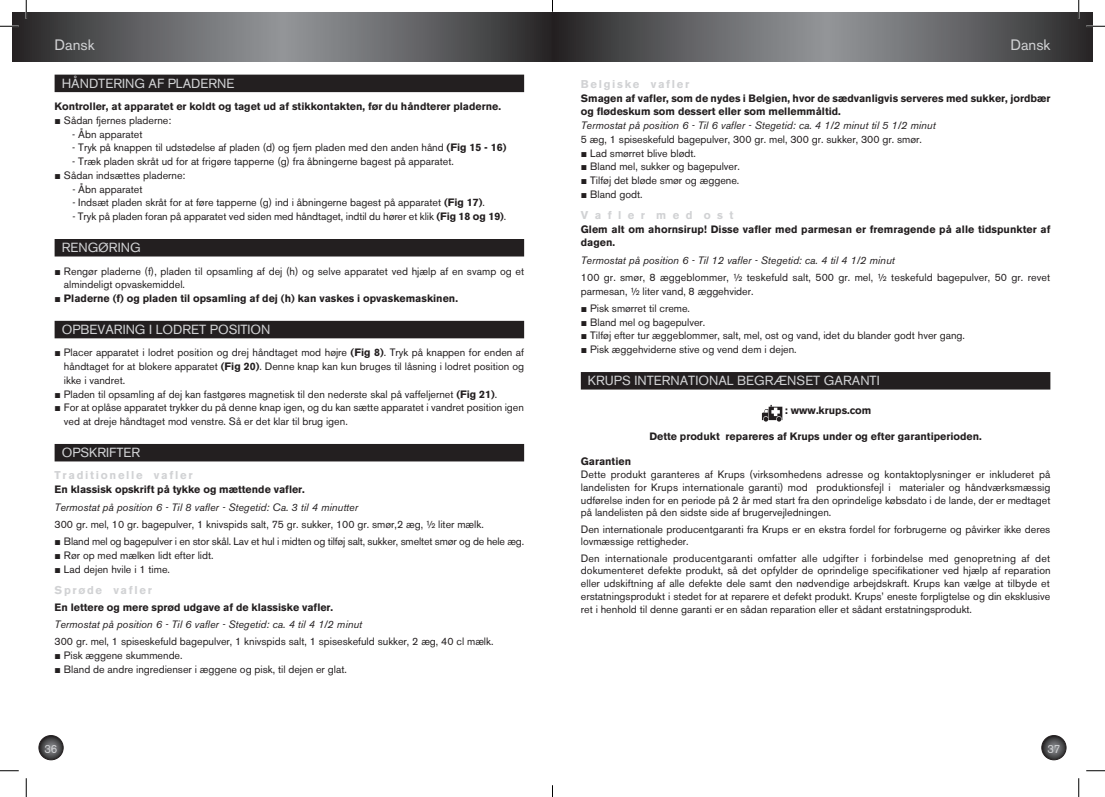
<style>
.page{position:relative;width:1105px;height:797px;background:#fff}
.page>*{position:absolute;margin:0;border:0;box-sizing:border-box;transform-origin:0 0}
.t1{font:15px "Akzidenz Grotesk BE";color:#d1d2d4}
.t2{font:13.12px "Akzidenz Grotesk BE";color:#d1d2d4}
.t3{font:11.88px "Akzidenz Grotesk BE";color:#d1d2d4;scale:.95 1}
.t4{font:700 11.25px "Akzidenz Grotesk BE";letter-spacing:.15em;color:#d1d2d4}
.t5{font:10.62px/12.8px "Akzidenz Grotesk BE";color:#231f20}
.t6{font:700 10.62px/13.8px "Akzidenz Grotesk BE";color:#231f20}
.t7{font:italic 10.62px "Akzidenz Grotesk BE";color:#231f20}
.s1{font-family:"Arial"}
.s2{font-weight:700}
.s3{font-family:"Arial";font-weight:400}
</style>
<div class="page">
<svg style="left:39px;top:735px;width:24px;height:24px"></svg>
<div style="left:39px;top:735px;width:24px;height:25px;border:1px solid #231f20;border-radius:50%"></div>
<svg style="left:1042px;top:735px;width:24px;height:24px"></svg>
<div style="left:1041px;top:735px;width:25px;height:25px;border:1px solid #231f20;border-radius:50%"></div>
<svg style="left:12px;top:12px;width:540px;height:50px;background:#606163"></svg>
<svg style="left:552px;top:12px;width:541px;height:50px;background:#606163"></svg>
<div style="left:55px;top:75px;width:469px;height:17px;background:#231f20"></div>
<div style="left:55px;top:239px;width:469px;height:17px;background:#231f20"></div>
<div style="left:55px;top:321px;width:469px;height:17px;background:#231f20"></div>
<div style="left:55px;top:444px;width:469px;height:17px;background:#231f20"></div>
<div style="left:581px;top:372px;width:469px;height:17px;background:#231f20"></div>
<svg style="left:761px;top:404px;width:22px;height:18px"></svg>
<svg style="left:762px;top:405px;width:20px;height:16px"></svg>
<svg style="left:0;top:25px;width:19px;height:2px"></svg>
<svg style="left:1086px;top:25px;width:19px;height:2px"></svg>
<svg style="left:0;top:770px;width:19px;height:1px"></svg>
<svg style="left:1086px;top:770px;width:19px;height:1px"></svg>
<svg style="left:25px;top:0;width:2px;height:19px"></svg>
<svg style="left:25px;top:778px;width:2px;height:19px"></svg>
<svg style="left:1078px;top:0;width:1px;height:19px"></svg>
<svg style="left:1078px;top:778px;width:1px;height:19px"></svg>
<svg style="left:552px;top:785px;width:1px;height:12px"></svg>
<h1 class="t1" style="left:55px;top:36px;width:41px">Dansk</h1>
<h1 class="t1" style="left:1010px;top:36px;width:41px">Dansk</h1>
<p class="t2" style="left:62px;top:76px;width:174px">HÅNDTERING AF PLADERNE</p>
<p class="t6" style="left:55px;top:100px;width:448px">Kontroller, at apparatet er koldt og taget ud af stikkontakten, før du håndterer pladerne.</p>
<p class="t5" style="left:55px;top:114px;width:118px"><span class="s1">■</span> Sådan fjernes pladerne:</p>
<p class="t5" style="left:72px;top:128px;width:72px">- Åbn apparatet</p>
<p class="t5" style="left:72px;top:141px;width:436px">- Tryk på knappen til udstødelse af pladen (d) og fjern pladen med den anden hånd <span class="s2">(Fig 15 - 16)</span></p>
<p class="t5" style="left:72px;top:155px;width:383px">- Træk pladen skråt ud for at frigøre tapperne (g) fra åbningerne bagest på apparatet.</p>
<p class="t5" style="left:55px;top:169px;width:132px"><span class="s1">■</span> Sådan indsættes pladerne:</p>
<p class="t5" style="left:72px;top:183px;width:72px">- Åbn apparatet</p>
<p class="t5" style="left:72px;top:196px;width:414px">- Indsæt pladen skråt for at føre tapperne (g) ind i åbningerne bagest på apparatet <span class="s2">(Fig 17)</span>.</p>
<p class="t5" style="left:72px;top:210px;width:436px">- Tryk på pladen foran på apparatet ved siden med håndtaget, indtil du hører et klik <span class="s2">(Fig 18 og 19)</span>.</p>
<p class="t2" style="left:62px;top:240px;width:80px">RENGØRING</p>
<p class="t5" style="left:64px;top:264px;width:462px;line-height:13.8px;text-indent:-9px"><span class="s1">■</span> Rengør pladerne (f), pladen til opsamling af dej (h) og selve apparatet ved hjælp af en svamp og et almindeligt opvaskemiddel.</p>
<p class="t6" style="left:55px;top:291px;width:405px"><span class="s3">■</span> Pladerne (f) og pladen til opsamling af dej (h) kan vaskes i opvaskemaskinen.</p>
<p class="t2" style="left:62px;top:322px;width:210px">OPBEVARING I LODRET POSITION</p>
<p class="t5" style="left:64px;top:346px;width:462px;line-height:13.8px;text-align:justify;text-indent:-9px"><span class="s1">■</span> Placer apparatet i lodret position og drej håndtaget mod højre <span class="s2">(Fig 8)</span>. Tryk på knappen for enden af håndtaget for at blokere apparatet <span class="s2">(Fig 20)</span>. Denne knap kan kun bruges til låsning i lodret position og ikke i vandret.</p>
<p class="t5" style="left:55px;top:387px;width:444px"><span class="s1">■</span> Pladen til opsamling af dej kan fastgøres magnetisk til den nederste skal på vaffeljernet <span class="s2">(Fig 21)</span>.</p>
<p class="t5" style="left:64px;top:401px;width:461px;line-height:13.8px;text-indent:-9px"><span class="s1">■</span> For at oplåse apparatet trykker du på denne knap igen, og du kan sætte apparatet i vandret position igen ved at dreje håndtaget mod venstre. Så er det klar til brug igen.</p>
<p class="t2" style="left:62px;top:445px;width:80px">OPSKRIFTER</p>
<p class="t4" style="left:55px;top:469px;width:140px">Traditionelle vafler</p>
<p class="t6" style="left:55px;top:483px;width:252px">En klassisk opskrift på tykke og mættende vafler.</p>
<p class="t7" style="left:55px;top:500px;width:305px">Termostat på position 6 - Til 8 vafler - Stegetid: Ca. 3 til 4 minutter</p>
<p class="t5" style="left:55px;top:518px;width:431px">300 gr. mel, 10 gr. bagepulver, 1 knivspids salt, 75 gr. sukker, 100 gr. smør,2 æg, ½ liter mælk.</p>
<p class="t5" style="left:55px;top:535px;width:471px"><span class="s1">■</span> Bland mel og bagepulver i en stor skål. Lav et hul i midten og tilføj salt, sukker, smeltet smør og de hele æg.</p>
<p class="t5" style="left:55px;top:549px;width:161px"><span class="s1">■</span> Rør op med mælken lidt efter lidt.</p>
<p class="t5" style="left:55px;top:562px;width:117px"><span class="s1">■</span> Lad dejen hvile i 1 time.</p>
<p class="t4" style="left:55px;top:583px;width:99px">Sprøde vafler</p>
<p class="t6" style="left:55px;top:600px;width:280px">En lettere og mere sprød udgave af de klassiske vafler.</p>
<p class="t7" style="left:55px;top:618px;width:309px">Termostat på position 6 - Til 6 vafler - Stegetid: ca. 4 til 4 1/2 minut</p>
<p class="t5" style="left:55px;top:635px;width:440px">300 gr. mel, 1 spiseskefuld bagepulver, 1 knivspids salt, 1 spiseskefuld sukker, 2 æg, 40 cl mælk.</p>
<p class="t5" style="left:55px;top:649px;width:129px"><span class="s1">■</span> Pisk æggene skummende.</p>
<p class="t5" style="left:55px;top:663px;width:294px"><span class="s1">■</span> Bland de andre ingredienser i æggene og pisk, til dejen er glat.</p>
<p class="t4" style="left:581px;top:77px;width:110px">Belgiske vafler</p>
<p class="t6" style="left:581px;top:91px;width:471px">Smagen af vafler, som de nydes i Belgien, hvor de sædvanligvis serveres med sukker, jordbær og flødeskum som dessert eller som mellemmåltid.</p>
<p class="t7" style="left:581px;top:119px;width:356px">Termostat på position 6 - Til 6 vafler - Stegetid: ca. 4 1/2 minut til 5 1/2 minut</p>
<p class="t5" style="left:581px;top:133px;width:343px">5 æg, 1 spiseskefuld bagepulver, 300 gr. mel, 300 gr. sukker, 300 gr. smør.</p>
<p class="t5" style="left:581px;top:147px;width:117px"><span class="s1">■</span> Lad smørret blive blødt.</p>
<p class="t5" style="left:581px;top:160px;width:160px"><span class="s1">■</span> Bland mel, sukker og bagepulver.</p>
<p class="t5" style="left:581px;top:174px;width:160px"><span class="s1">■</span> Tilføj det bløde smør og æggene.</p>
<p class="t5" style="left:581px;top:188px;width:63px"><span class="s1">■</span> Bland godt.</p>
<p class="t4" style="left:581px;top:208px;width:154px">V a f l e r m e d o s t</p>
<p class="t6" style="left:581px;top:222px;width:471px">Glem alt om ahornsirup! Disse vafler med parmesan er fremragende på alle tidspunkter af dagen.</p>
<p class="t7" style="left:581px;top:253px;width:315px">Termostat på position 6 - Til 12 vafler - Stegetid: ca. 4 til 4 1/2 minut</p>
<p class="t5" style="left:581px;top:270px;width:471px;line-height:13.8px">100 gr. smør, 8 æggeblommer, ½ teskefuld salt, 500 gr. mel, ½ teskefuld bagepulver, 50 gr. revet parmesan, ½ liter vand, 8 æggehvider.</p>
<p class="t5" style="left:581px;top:302px;width:111px"><span class="s1">■</span> Pisk smørret til creme.</p>
<p class="t5" style="left:581px;top:316px;width:126px"><span class="s1">■</span> Bland mel og bagepulver.</p>
<p class="t5" style="left:581px;top:329px;width:386px"><span class="s1">■</span> Tilføj efter tur æggeblommer, salt, mel, ost og vand, idet du blander godt hver gang.</p>
<p class="t5" style="left:581px;top:343px;width:217px"><span class="s1">■</span> Pisk æggehviderne stive og vend dem i dejen.</p>
<p class="t2" style="left:588px;top:373px;width:293px">KRUPS INTERNATIONAL BEGRÆNSET GARANTI</p>
<p class="t6" style="left:785px;top:404px;width:88px">: www.krups.com</p>
<p class="t6" style="left:649px;top:429px;width:334px">Dette produkt repareres af Krups under og efter garantiperioden.</p>
<p class="t6" style="left:581px;top:455px;width:52px">Garantien</p>
<p class="t5" style="left:581px;top:468px;width:471px;text-align:justify">Dette produkt garanteres af Krups (virksomhedens adresse og kontaktoplysninger er inkluderet på landelisten for Krups internationale garanti) mod produktionsfejl i materialer og håndværksmæssig udførelse inden for en periode på 2 år med start fra den oprindelige købsdato i de lande, der er medtaget på landelisten på den sidste side af brugervejledningen.</p>
<p class="t5" style="left:581px;top:522px;width:471px">Den internationale producentgaranti fra Krups er en ekstra fordel for forbrugerne og påvirker ikke deres lovmæssige rettigheder.</p>
<p class="t5" style="left:581px;top:551px;width:471px;text-align:justify">Den internationale producentgaranti omfatter alle udgifter i forbindelse med genopretning af det dokumenteret defekte produkt, så det opfylder de oprindelige specifikationer ved hjælp af reparation eller udskiftning af alle defekte dele samt den nødvendige arbejdskraft. Krups kan vælge at tilbyde et erstatningsprodukt i stedet for at reparere et defekt produkt. Krups’ eneste forpligtelse og din eksklusive ret i henhold til denne garanti er en sådan reparation eller et sådant erstatningsprodukt.</p>
<p class="t3" style="left:45px;top:741px;width:15px">36</p>
<p class="t3" style="left:1047px;top:741px;width:15px">37</p>
</div>
